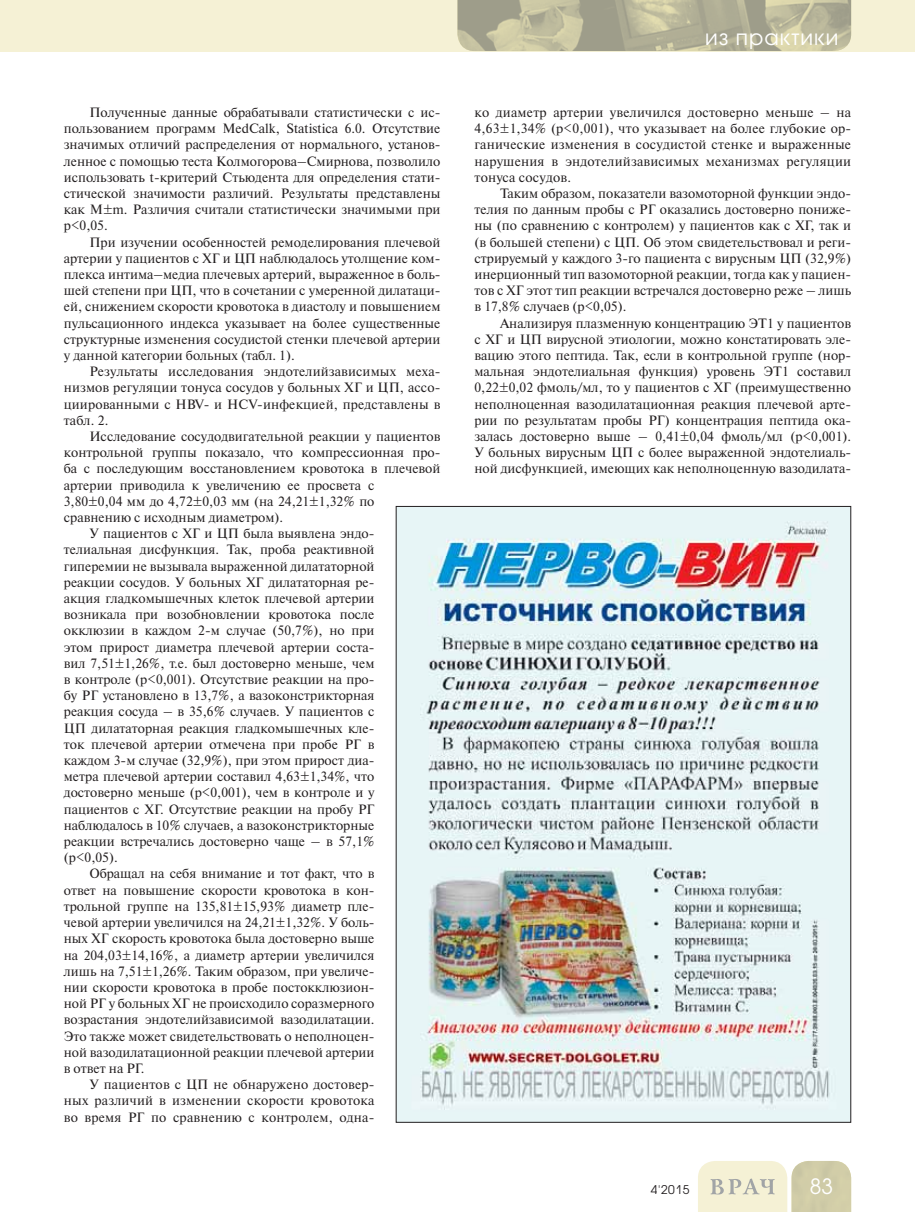
<style>
.page{position:relative;width:915px;height:1212px;background:#fff}
.page>*{position:absolute;margin:0;border:0;box-sizing:border-box;transform-origin:0 0}
.t1{font:21px "Avant Garde Gothic C";letter-spacing:.05em;color:#fff}
.t2{font:13.5px/16.2px "Newton C";color:#231f20;text-align:justify}
.t3{font:12px "Avant Garde Gothic C";color:#231f20}
</style>
<div class="page">
<div style="left:0;top:0;width:914px;height:51px;background:#f5f1d5"></div>
<svg style="left:698px;top:1161px;width:152px;height:51px"></svg>
<img style="left:457px;top:0;width:393px;height:51px">
<img style="left:397px;top:508px;width:451px;height:613px">
<p class="t2" style="left:64px;top:106px;width:378px;text-indent:26px">Полученные данные обрабатывали статистически с ис&shy;пользованием программ MedCalk, Statistica 6.0. Отсутствие значимых отличий распределения от нормального, установ&shy;ленное с помощью теста Колмогорова–Смирнова, позволило использовать t-критерий Стьюдента для определения стати&shy;стической значимости различий. Результаты представлены как M±m. Различия считали статистически значимыми при р&lt;0,05.</p>
<p class="t2" style="left:64px;top:235px;width:378px;text-indent:26px">При изучении особенностей ремоделирования плечевой артерии у пациентов с ХГ и ЦП наблюдалось утолщение ком&shy;плекса интима–медиа плечевых артерий, выраженное в боль&shy;шей степени при ЦП, что в сочетании с умеренной дилатаци&shy;ей, снижением скорости кровотока в диастолу и повышением пульсационного индекса указывает на более существенные структурные изменения сосудистой стенки плечевой артерии у данной категории больных (табл. 1).</p>
<p class="t2" style="left:64px;top:365px;width:378px;text-indent:26px">Результаты исследования эндотелийзависимых меха&shy;низмов регуляции тонуса сосудов у больных ХГ и ЦП, ассо&shy;циированными с HBV- и HCV-инфекцией, представлены в табл. 2.</p>
<p class="t2" style="left:89px;top:430px;width:352px">Исследование сосудодвигательной реакции у пациентов</p>
<p class="t2" style="left:64px;top:446px;width:378px">контрольной группы показало, что компрессионная про-</p>
<p class="t2" style="left:64px;top:462px;width:378px">ба с последующим восстановлением кровотока в плечевой</p>
<p class="t2" style="left:64px;top:478px;width:312px">артерии приводила к увеличению ее просвета с</p>
<p class="t2" style="left:64px;top:494px;width:312px">3,80±0,04 мм до 4,72±0,03 мм (на 24,21±1,32% по</p>
<p class="t2" style="left:64px;top:511px;width:221px">сравнению с исходным диаметром).</p>
<p class="t2" style="left:89px;top:527px;width:286px">У пациентов с ХГ и ЦП была выявлена эндо-</p>
<p class="t2" style="left:64px;top:543px;width:312px">телиальная дисфункция. Так, проба реактивной</p>
<p class="t2" style="left:64px;top:559px;width:312px">гиперемии не вызывала выраженной дилататорной</p>
<p class="t2" style="left:64px;top:575px;width:312px">реакции сосудов. У больных ХГ дилататорная ре-</p>
<p class="t2" style="left:64px;top:592px;width:312px">акция гладкомышечных клеток плечевой артерии</p>
<p class="t2" style="left:64px;top:608px;width:312px">возникала при возобновлении кровотока после</p>
<p class="t2" style="left:64px;top:624px;width:312px">окклюзии в каждом 2-м случае (50,7%), но при</p>
<p class="t2" style="left:64px;top:640px;width:312px">этом прирост диаметра плечевой артерии соста-</p>
<p class="t2" style="left:64px;top:656px;width:312px">вил 7,51±1,26%, т.е. был достоверно меньше, чем</p>
<p class="t2" style="left:64px;top:673px;width:312px">в контроле (р&lt;0,001). Отсутствие реакции на про-</p>
<p class="t2" style="left:64px;top:689px;width:312px">бу РГ установлено в 13,7%, а вазоконстрикторная</p>
<p class="t2" style="left:64px;top:705px;width:312px">реакция сосуда – в 35,6% случаев. У пациентов с</p>
<p class="t2" style="left:64px;top:721px;width:312px">ЦП дилататорная реакция гладкомышечных кле-</p>
<p class="t2" style="left:64px;top:737px;width:312px">ток плечевой артерии отмечена при пробе РГ в</p>
<p class="t2" style="left:64px;top:754px;width:312px">каждом 3-м случае (32,9%), при этом прирост диа-</p>
<p class="t2" style="left:64px;top:770px;width:312px">метра плечевой артерии составил 4,63±1,34%, что</p>
<p class="t2" style="left:64px;top:786px;width:312px">достоверно меньше (р&lt;0,001), чем в контроле и у</p>
<p class="t2" style="left:64px;top:802px;width:312px">пациентов с ХГ. Отсутствие реакции на пробу РГ</p>
<p class="t2" style="left:64px;top:818px;width:312px">наблюдалось в 10% случаев, а вазоконстрикторные</p>
<p class="t2" style="left:64px;top:835px;width:312px">реакции встречались достоверно чаще – в 57,1%</p>
<p class="t2" style="left:64px;top:851px;width:55px">(р&lt;0,05).</p>
<p class="t2" style="left:89px;top:867px;width:286px">Обращал на себя внимание и тот факт, что в</p>
<p class="t2" style="left:64px;top:883px;width:312px">ответ на повышение скорости кровотока в кон-</p>
<p class="t2" style="left:64px;top:899px;width:312px">трольной группе на 135,81±15,93% диаметр пле-</p>
<p class="t2" style="left:64px;top:916px;width:312px">чевой артерии увеличился на 24,21±1,32%. У боль-</p>
<p class="t2" style="left:64px;top:932px;width:312px">ных ХГ скорость кровотока была достоверно выше</p>
<p class="t2" style="left:64px;top:948px;width:312px">на 204,03±14,16%, а диаметр артерии увеличился</p>
<p class="t2" style="left:64px;top:964px;width:312px">лишь на 7,51±1,26%. Таким образом, при увеличе-</p>
<p class="t2" style="left:64px;top:980px;width:312px">нии скорости кровотока в пробе постокклюзион-</p>
<p class="t2" style="left:64px;top:997px;width:312px">ной РГ у больных ХГ не происходило соразмерного</p>
<p class="t2" style="left:64px;top:1013px;width:312px">возрастания эндотелийзависимой вазодилатации.</p>
<p class="t2" style="left:64px;top:1029px;width:312px">Это также может свидетельствовать о неполноцен-</p>
<p class="t2" style="left:64px;top:1045px;width:312px">ной вазодилатационной реакции плечевой артерии</p>
<p class="t2" style="left:64px;top:1061px;width:82px">в ответ на РГ.</p>
<p class="t2" style="left:89px;top:1078px;width:286px">У пациентов с ЦП не обнаружено достовер-</p>
<p class="t2" style="left:64px;top:1094px;width:312px">ных различий в изменении скорости кровотока</p>
<p class="t2" style="left:64px;top:1110px;width:312px">во время РГ по сравнению с контролем, одна-</p>
<h1 class="t1" style="left:704px;top:27px;width:135px">из практики</h1>
<p class="t2" style="left:474px;top:106px;width:378px">ко диаметр артерии увеличился достоверно меньше – на 4,63±1,34% (р&lt;0,001), что указывает на более глубокие ор&shy;ганические изменения в сосудистой стенке и выраженные нарушения в эндотелийзависимых механизмах регуляции тонуса сосудов.</p>
<p class="t2" style="left:474px;top:187px;width:378px;text-indent:26px">Таким образом, показатели вазомоторной функции эндо&shy;телия по данным пробы с РГ оказались достоверно пониже&shy;ны (по сравнению с контролем) у пациентов как с ХГ, так и (в большей степени) с ЦП. Об этом свидетельствовал и реги&shy;стрируемый у каждого 3-го пациента с вирусным ЦП (32,9%) инерционный тип вазомоторной реакции, тогда как у пациен&shy;тов с ХГ этот тип реакции встречался достоверно реже – лишь в 17,8% случаев (р&lt;0,05).</p>
<p class="t2" style="left:474px;top:316px;width:378px;text-indent:26px">Анализируя плазменную концентрацию ЭТ1 у пациентов с ХГ и ЦП вирусной этиологии, можно констатировать эле&shy;вацию этого пептида. Так, если в контрольной группе (нор&shy;мальная эндотелиальная функция) уровень ЭТ1 составил 0,22±0,02 фмоль/мл, то у пациентов с ХГ (преимущественно неполноценная вазодилатационная реакция плечевой арте&shy;рии по результатам пробы РГ) концентрация пептида ока&shy;залась достоверно выше – 0,41±0,04 фмоль/мл (р&lt;0,001).<br>У больных вирусным ЦП с более выраженной эндотелиаль&shy;ной дисфункцией, имеющих как неполноценную вазодилата-</p>
<p class="t3" style="left:650px;top:1184px;width:40px">4'2015</p>
<h1 class="t1" style="left:809px;top:1177px;width:25px">83</h1>
</div>
